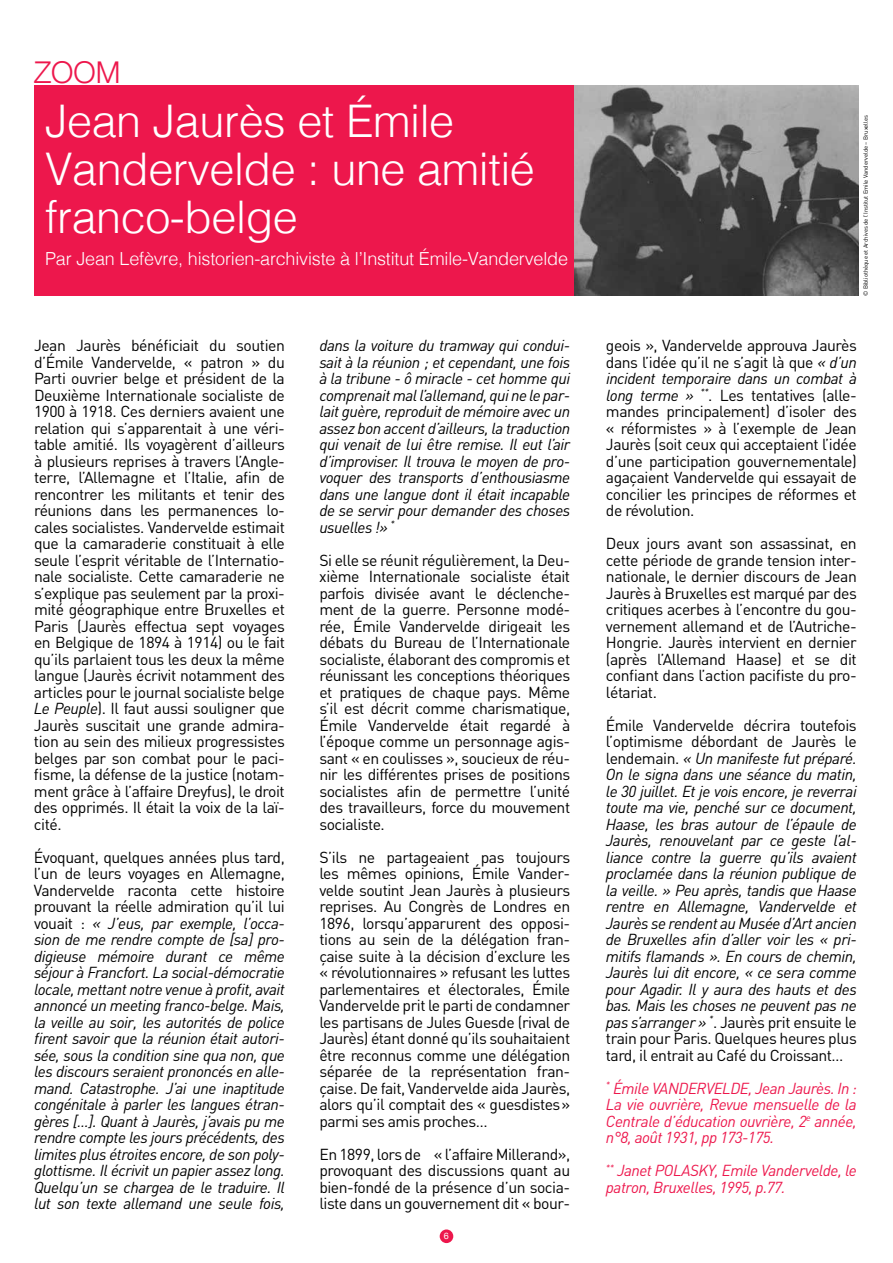
<style>
.page{position:relative;width:893px;height:1263px;background:#fff}
.page>*{position:absolute;margin:0;border:0;box-sizing:border-box;transform-origin:0 0}
.t1{font:300 45px/48px "Helvetica";letter-spacing:-.01em;color:#fff}
.t2{font:300 30px "Helvetica Neue";color:#ed174c}
.t3{font:300 18px "Helvetica";letter-spacing:-.01em;color:#fff}
.t4{font:15.75px/16.5px "DIN";letter-spacing:-.03em;color:#000;text-align:justify}
.t5{font:italic 15.75px/16.5px "DIN";letter-spacing:-.03em;color:#000;text-align:justify}
.t6{font:italic 15.75px/16.5px "DIN";letter-spacing:-.03em;color:#ed174c;text-align:justify}
.t7{font:9px "Helvetica Neue";color:#fff}
.t8{font:6px "DIN";letter-spacing:-.01em;color:#000}
.s1{font-style:italic}
.s2{font-style:normal}
</style>
<div class="page">
<div style="left:440px;top:1229px;width:13px;height:14px;background:#ed174c;border-radius:50%"></div>
<img style="left:574px;top:86px;width:285px;height:209px">
<div style="left:34px;top:85px;width:540px;height:210px;background:#ed174c"></div>
<h2 class="t2" style="left:34px;top:48px;width:41px">ZOOM</h2>
<h1 class="t1" style="left:45px;top:94px;width:491px">Jean Jaurès et émile<br>Vandervelde : une amitié franco-belge</h1>
<p class="t3" style="left:45px;top:243px;width:524px">Par Jean Lefèvre, historien-archiviste à l’Institut émile-Vandervelde</p>
<p class="t4" style="left:34px;top:337px;width:253px">Jean Jaurès bénéficiait du soutien d’émile Vandervelde, « patron » du Parti ouvrier belge et président de la Deuxième Internationale socialiste de 1900 à 1918. Ces derniers avaient une relation qui s’apparentait à une véri&shy;table amitié. Ils voyagèrent d’ailleurs à plusieurs reprises à travers l’Angle&shy;terre, l’Allemagne et l’Italie, afin de rencontrer les militants et tenir des réunions dans les permanences lo&shy;cales socialistes. Vandervelde estimait que la camaraderie constituait à elle seule l’esprit véritable de l’Internatio&shy;nale socialiste. Cette camaraderie ne s’explique pas seulement par la proxi&shy;mité géographique entre Bruxelles et Paris (Jaurès effectua sept voyages en Belgique de 1894 à 1914) ou le fait qu’ils parlaient tous les deux la même langue (Jaurès écrivit notamment des articles pour le journal socialiste belge <span class="s1">Le Peuple</span>). Il faut aussi souligner que Jaurès suscitait une grande admira&shy;tion au sein des milieux progressistes belges par son combat pour le paci&shy;fisme, la défense de la justice (notam&shy;ment grâce à l’affaire Dreyfus), le droit des opprimés. Il était la voix de la laï&shy;cité.</p>
<p class="t5" style="left:34px;top:848px;width:252px"><span class="s2">évoquant, quelques années plus tard, l’un de leurs voyages en Allemagne, Vandervelde raconta cette histoire prouvant la réelle admiration qu’il lui vouait :</span> « J’eus, par exemple, l’occa&shy;sion de me rendre compte de [sa] pro&shy;digieuse mémoire durant ce même séjour à Francfort. La social-démocratie locale, mettant notre venue à profit, avait annoncé un meeting franco-belge. Mais, la veille au soir, les autorités de police firent savoir que la réunion était autori&shy;sée, sous la condition sine qua non, que les discours seraient prononcés en alle&shy;mand. Catastrophe. J’ai une inaptitude congénitale à parler les langues étran&shy;gères […]. Quant à Jaurès, j’avais pu me rendre compte les jours précédents, des limites plus étroites encore, de son poly&shy;glottisme. Il écrivit un papier assez long.<br>Quelqu’un se chargea de le traduire. Il lut son texte allemand une seule fois,</p>
<p class="t5" style="left:319px;top:337px;width:252px">dans la voiture du tramway qui condui&shy;sait à la réunion ; et cependant, une fois à la tribune - ô miracle - cet homme qui comprenait mal l’allemand, qui ne le par&shy;lait guère, reproduit de mémoire avec un assez bon accent d’ailleurs, la traduction qui venait de lui être remise. Il eut l’air d’improviser. Il trouva le moyen de pro&shy;voquer des transports d’enthousiasme dans une langue dont il était incapable de se servir pour demander des choses usuelles !» <sup>*</sup></p>
<p class="t4" style="left:319px;top:551px;width:252px">Si elle se réunit régulièrement, la Deu&shy;xième Internationale socialiste était parfois divisée avant le déclenche&shy;ment de la guerre. Personne modé&shy;rée, émile Vandervelde dirigeait les débats du Bureau de l’Internationale socialiste, élaborant des compromis et réunissant les conceptions théoriques et pratiques de chaque pays. Même s’il est décrit comme charismatique, émile Vandervelde était regardé à l’époque comme un personnage agis&shy;sant « en coulisses », soucieux de réu&shy;nir les différentes prises de positions socialistes afin de permettre l’unité des travailleurs, force du mouvement socialiste.</p>
<p class="t4" style="left:319px;top:848px;width:252px">S’ils ne partageaient pas toujours les mêmes opinions, émile Vander&shy;velde soutint Jean Jaurès à plusieurs reprises. Au Congrès de Londres en 1896, lorsqu’apparurent des opposi&shy;tions au sein de la délégation fran&shy;çaise suite à la décision d’exclure les « révolutionnaires » refusant les luttes parlementaires et électorales, émile Vandervelde prit le parti de condamner les partisans de Jules Guesde (rival de Jaurès) étant donné qu’ils souhaitaient être reconnus comme une délégation séparée de la représentation fran&shy;çaise. De fait, Vandervelde aida Jaurès, alors qu’il comptait des « guesdistes» parmi ses amis proches…</p>
<p class="t4" style="left:319px;top:1145px;width:252px">En 1899, lors de « l’affaire Millerand», provoquant des discussions quant au bien-fondé de la présence d’un socia&shy;liste dans un gouvernement dit « bour-</p>
<p class="t7" style="left:444px;top:1229px;width:7px">6</p>
<p class="t8" style="left:862px;top:296px;width:182px;rotate:-90deg">© Bibliothèque et Archives de l’Institut Emile Vandervelde – Bruxelles</p>
<p class="t4" style="left:606px;top:337px;width:253px">geois », Vandervelde approuva Jaurès dans l’idée qu’il ne s’agit là que <span class="s1">« d’un incident temporaire dans un combat à long terme »</span> <sup>**</sup>. Les tentatives (alle&shy;mandes principalement) d’isoler des « réformistes » à l’exemple de Jean Jaurès (soit ceux qui acceptaient l’idée d’une participation gouvernementale) agaçaient Vandervelde qui essayait de concilier les principes de réformes et de révolution.</p>
<p class="t4" style="left:606px;top:535px;width:252px">Deux jours avant son assassinat, en cette période de grande tension inter&shy;nationale, le dernier discours de Jean Jaurès à Bruxelles est marqué par des critiques acerbes à l’encontre du gou&shy;vernement allemand et de l’Autriche-Hongrie. Jaurès intervient en dernier (après l’Allemand Haase) et se dit confiant dans l’action pacifiste du pro&shy;létariat.</p>
<p class="t5" style="left:606px;top:716px;width:252px"><span class="s2">émile Vandervelde décrira toutefois l’optimisme débordant de Jaurès le lendemain.</span> « Un manifeste fut préparé.<br>On le signa dans une séance du matin, le 30 juillet. Et je vois encore, je reverrai toute ma vie, penché sur ce document, Haase, les bras autour de l’épaule de Jaurès, renouvelant par ce geste l’al&shy;liance contre la guerre qu’ils avaient proclamée dans la réunion publique de la veille. » Peu après, tandis que Haase rentre en Allemagne, Vandervelde et Jaurès se rendent au Musée d’Art ancien de Bruxelles afin d’aller voir les « pri&shy;mitifs flamands ». En cours de chemin, Jaurès lui dit encore, « ce sera comme pour Agadir. Il y aura des hauts et des bas. Mais les choses ne peuvent pas ne pas s’arranger » <sup>*</sup><span class="s2">. Jaurès prit ensuite le train pour Paris. Quelques heures plus tard, il entrait au Café du Croissant…</span></p>
<p class="t6" style="left:606px;top:1079px;width:252px"><sup>*</sup> émile VANDERVELDE, Jean Jaurès. In :<br>La vie ouvrière, Revue mensuelle de la Centrale d’éducation ouvrière, 2<sup>e</sup> année, n°8, août 1931, pp 173-175.</p>
<p class="t6" style="left:606px;top:1162px;width:252px"><sup>**</sup> Janet POLASKY, Emile Vandervelde, le patron, Bruxelles, 1995, p.77.</p>
</div>
